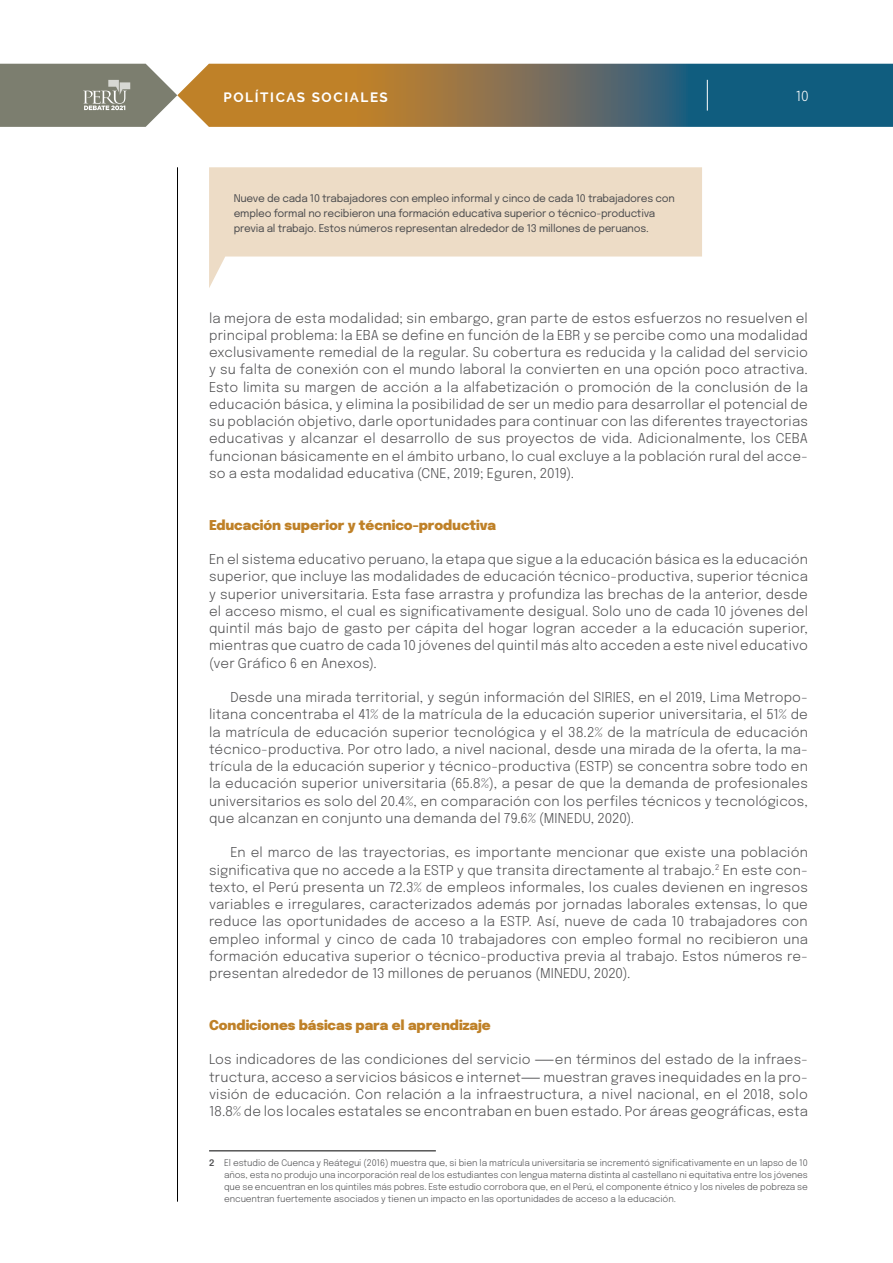
<style>
.page{position:relative;width:893px;height:1263px;background:#fff}
.page>*{position:absolute;margin:0;border:0;box-sizing:border-box;transform-origin:0 0}
.t1{font:300 13.8px "Epilogue";color:#fff}
.t2{font:300 13.5px/17.2px "Epilogue";letter-spacing:.01em;color:#4d4d4f;text-align:justify}
.t3{font:900 13.5px "Epilogue";letter-spacing:-.005em;color:#bf8128}
.t4{font:700 13.5px "Raleway";letter-spacing:.12em;color:#fff}
.t5{font:10.5px/15px "Epilogue";letter-spacing:-.02em;color:#4d4d4f}
.t6{font:300 9px/12px "Epilogue";letter-spacing:-.01em;color:#4d4d4f;text-align:justify}
.s1{font-family:"Helvetica Neue"}
.s2{font-weight:600}
</style>
<div class="page">
<hr style="left:177px;top:167px;width:1px;height:1035px;background:#000">
<svg style="left:209px;top:167px;width:493px;height:121px;fill:#eddcc6"></svg>
<hr style="left:209px;top:1150px;width:227px;height:1px;background:#000">
<svg style="left:0;top:64px;width:893px;height:63px;background:#757762"></svg>
<hr style="left:707px;top:80px;width:1px;height:31px;background:#fff">
<p class="t4" style="left:223px;top:89px;width:166px">POLÍTICAS SOCIALES</p>
<p class="t1" style="left:796px;top:86px;width:15px">10</p>
<p class="t5" style="left:234px;top:190px;width:443px">Nueve de cada 10 trabajadores con empleo informal y cinco de cada 10 trabajadores con empleo formal no recibieron una formación educativa superior o técnico-productiva previa al trabajo. Estos números representan alrededor de 13 millones de peruanos.</p>
<p class="t2" style="left:209px;top:308px;width:600px">la mejora de esta modalidad; sin embargo, gran parte de estos esfuerzos no resuelven el principal problema: la EBA se define en función de la EBR y se percibe como una modalidad exclusivamente remedial de la regular. Su cobertura es reducida y la calidad del servicio y su falta de conexión con el mundo laboral la convierten en una opción poco atractiva.<br>Esto limita su margen de acción a la alfabetización o promoción de la conclusión de la educación básica, y elimina la posibilidad de ser un medio para desarrollar el potencial de su población objetivo, darle oportunidades para continuar con las diferentes trayectorias educativas y alcanzar el desarrollo de sus proyectos de vida. Adicionalmente, los CEBA funcionan básicamente en el ámbito urbano, lo cual excluye a la población rural del acce&shy;so a esta modalidad educativa (CNE, 2019; Eguren, 2019).</p>
<p class="t3" style="left:209px;top:515px;width:289px">Educación superior y técnico-productiva</p>
<p class="t2" style="left:209px;top:550px;width:600px">En el sistema educativo peruano, la etapa que sigue a la educación básica es la educación superior, que incluye las modalidades de educación técnico-productiva, superior técnica y superior universitaria. Esta fase arrastra y profundiza las brechas de la anterior, desde el acceso mismo, el cual es significativamente desigual. Solo uno de cada 10 jóvenes del quintil más bajo de gasto per cápita del hogar logran acceder a la educación superior, mientras que cuatro de cada 10 jóvenes del quintil más alto acceden a este nivel educativo (ver Gráfico 6 en Anexos).</p>
<p class="t2" style="left:209px;top:688px;width:600px;text-indent:21px">Desde una mirada territorial, y según información del SIRIES, en el 2019, Lima Metropo&shy;litana concentraba el 41% de la matrícula de la educación superior universitaria, el 51% de la matrícula de educación superior tecnológica y el 38.2% de la matrícula de educación técnico-productiva. Por otro lado, a nivel nacional, desde una mirada de la oferta, la ma&shy;trícula de la educación superior y técnico-productiva (ESTP) se concentra sobre todo en la educación superior universitaria (65.8%), a pesar de que la demanda de profesionales universitarios es solo del 20.4%, en comparación con los perfiles técnicos y tecnológicos, que alcanzan en conjunto una demanda del 79.6% (MINEDU, 2020).</p>
<p class="t2" style="left:209px;top:843px;width:600px;text-indent:21px">En el marco de las trayectorias, es importante mencionar que existe una población significativa que no accede a la ESTP y que transita directamente al trabajo.<sup>2</sup> En este con&shy;texto, el Perú presenta un 72.3% de empleos informales, los cuales devienen en ingresos variables e irregulares, caracterizados además por jornadas laborales extensas, lo que reduce las oportunidades de acceso a la ESTP. Así, nueve de cada 10 trabajadores con empleo informal y cinco de cada 10 trabajadores con empleo formal no recibieron una formación educativa superior o técnico-productiva previa al trabajo. Estos números re&shy;presentan alrededor de 13 millones de peruanos (MINEDU, 2020).</p>
<p class="t3" style="left:209px;top:1015px;width:283px">Condiciones básicas para el aprendizaje</p>
<p class="t2" style="left:209px;top:1050px;width:600px">Los indicadores de las condiciones del servicio <span class="s1">―</span>en términos del estado de la infraes&shy;tructura, acceso a servicios básicos e internet<span class="s1">―</span> muestran graves inequidades en la pro&shy;visión de educación. Con relación a la infraestructura, a nivel nacional, en el 2018, solo 18.8% de los locales estatales se encontraban en buen estado. Por áreas geográficas, esta</p>
<p class="t6" style="left:224px;top:1157px;width:585px;text-indent:-15px"><span class="s2">2</span> El estudio de Cuenca y Reátegui (2016) muestra que, si bien la matrícula universitaria se incrementó significativamente en un lapso de 10 años, esta no produjo una incorporación real de los estudiantes con lengua materna distinta al castellano ni equitativa entre los jóvenes que se encuentran en los quintiles más pobres. Este estudio corrobora que, en el Perú, el componente étnico y los niveles de pobreza se encuentran fuertemente asociados y tienen un impacto en las oportunidades de acceso a la educación.</p>
</div>
